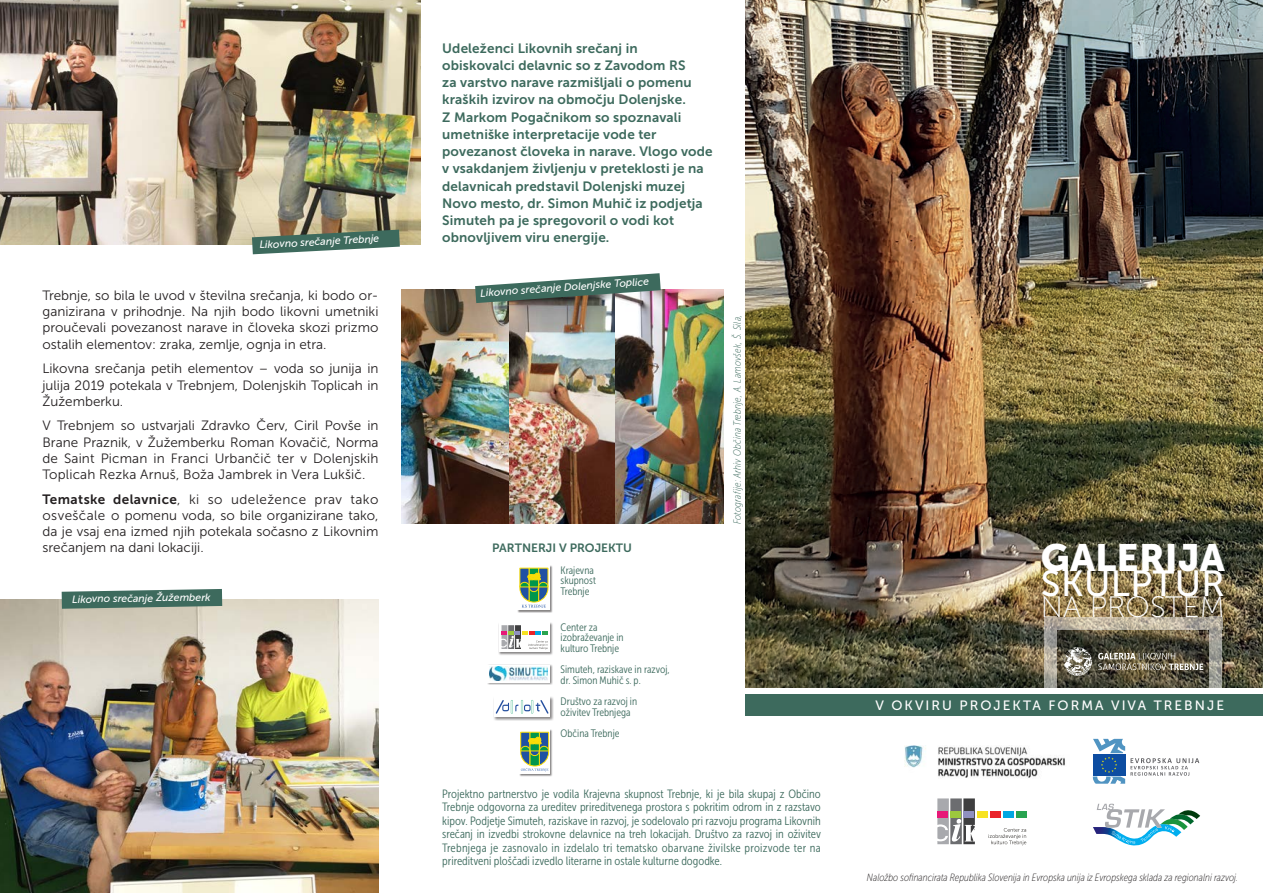
<style>
.page{position:relative;width:1263px;height:893px;background:#fff}
.page>*{position:absolute;margin:0;border:0;box-sizing:border-box;transform-origin:0 0}
.t1{font:37.8px "Museo Sans 900";letter-spacing:.005em;color:#fff}
.t2{font:36.3px "Museo Sans 500";letter-spacing:.01em;color:#fff}
.t3{font:29.55px "Museo Sans 100";color:#fff}
.t4{font:13.5px/16.2px "Museo Sans 300";color:#231f20;text-align:justify}
.t5{font:13.5px/17.2px "Museo Sans 700";letter-spacing:.01em;color:#3d6a5d}
.t6{font:13.5px "Museo Sans 500";letter-spacing:.15em;color:#fff}
.t7{font:12px/13.5px "Museo Sans Cond 300";color:#3d6a5d;text-align:justify}
.t8{font:12px "Museo Sans 700";color:#3d6a5d}
.t9{font:10.8px/10.8px "Museo Sans Cond 300";color:#3d6a5d}
.t10{font:italic 10.5px "Museo Sans Cond 100";color:#231f20}
.t11{font:italic 10.5px "Museo Sans 500";color:#fff}
.t12{font:italic 10.5px "Museo Sans Cond 100";letter-spacing:.02em;color:#3d6a5d}
.s1{font-family:"Museo Sans 700"}
</style>
<div class="page">
<img style="left:745px;top:0;width:518px;height:688px">
<svg style="left:1057px;top:629px;width:152px;height:59px;background:#4d4837"></svg>
<svg style="left:1057px;top:617px;width:152px;height:12px;background:#c0b6a3"></svg>
<svg style="left:1044px;top:617px;width:13px;height:71px"></svg>
<svg style="left:1209px;top:617px;width:13px;height:71px"></svg>
<div style="left:745px;top:694px;width:518px;height:21px;background:#3d6a5d"></div>
<svg style="left:937px;top:798px;width:38px;height:46px"></svg>
<div style="left:937px;top:811px;width:10px;height:6px;background:#e71878"></div>
<div style="left:950px;top:811px;width:10px;height:6px;background:#9cc83e"></div>
<div style="left:963px;top:811px;width:10px;height:6px;background:#8f90c0"></div>
<div style="left:977px;top:811px;width:10px;height:6px;background:#f7e323"></div>
<div style="left:990px;top:811px;width:10px;height:6px;background:#ea232a"></div>
<div style="left:1003px;top:811px;width:10px;height:6px;background:#00a7e2"></div>
<div style="left:1016px;top:811px;width:10px;height:6px;background:#28a450"></div>
<svg style="left:988px;top:828px;width:38px;height:17px"></svg>
<img style="left:402px;top:290px;width:322px;height:234px">
<img style="left:0;top:600px;width:378px;height:293px">
<svg style="left:62px;top:589px;width:160px;height:20px;background:#567b6f"></svg>
<img style="left:0;top:0;width:421px;height:244px">
<svg style="left:252px;top:230px;width:148px;height:24px;background:#6a8779"></svg>
<svg style="left:475px;top:273px;width:186px;height:30px"></svg>
<svg style="left:1063px;top:647px;width:29px;height:29px"></svg>
<svg style="left:1098px;top:653px;width:105px;height:17px;background:#7f7867"></svg>
<div style="left:517px;top:565px;width:36px;height:48px;background:#231f20;opacity:.54"></div>
<svg style="left:518px;top:566px;width:32px;height:44px"></svg>
<svg style="left:519px;top:568px;width:29px;height:40px"></svg>
<div style="left:519px;top:729px;width:33px;height:47px;background:#949292"></div>
<svg style="left:519px;top:729px;width:31px;height:45px"></svg>
<svg style="left:520px;top:732px;width:29px;height:39px"></svg>
<div style="left:498px;top:622px;width:56px;height:33px;background:#231f20;opacity:.54"></div>
<div style="left:499px;top:622px;width:51px;height:30px;background:#fff"></div>
<svg style="left:501px;top:625px;width:47px;height:24px"></svg>
<div style="left:494px;top:696px;width:60px;height:25px;background:#231f20;opacity:.54"></div>
<div style="left:494px;top:697px;width:56px;height:20px;background:#fff"></div>
<svg style="left:496px;top:700px;width:52px;height:14px"></svg>
<div style="left:487px;top:665px;width:66px;height:20px;background:#231f20;opacity:.54"></div>
<svg style="left:488px;top:665px;width:62px;height:17px"></svg>
<img style="left:490px;top:666px;width:58px;height:15px">
<svg style="left:1093px;top:804px;width:107px;height:42px"></svg>
<svg style="left:1093px;top:739px;width:106px;height:45px"></svg>
<img style="left:905px;top:745px;width:160px;height:33px">
<p class="t11" style="left:259px;top:239px;width:121px;rotate:-3deg">Likovno srečanje Trebnje</p>
<p class="t4" style="left:43px;top:287px;width:337px">Trebnje, so bila le uvod v številna srečanja, ki bodo or&shy;ganizirana v prihodnje. Na njih bodo likovni umetniki proučevali povezanost narave in človeka skozi prizmo ostalih elementov: zraka, zemlje, ognja in etra.</p>
<p class="t4" style="left:43px;top:361px;width:337px">Likovna srečanja petih elementov – voda so junija in julija 2019 potekala v Trebnjem, Dolenjskih Toplicah in Žužemberku.</p>
<p class="t4" style="left:43px;top:418px;width:337px">V Trebnjem so ustvarjali Zdravko Červ, Ciril Povše in Brane Praznik, v Žužemberku Roman Kovačič, Norma de Saint Picman in Franci Urbančič ter v Dolenjskih Toplicah Rezka Arnuš, Boža Jambrek in Vera Lukšič.</p>
<p class="t4" style="left:43px;top:491px;width:337px"><span class="s1">Tematske delavnice</span>, ki so udeležence prav tako osveščale o pomenu voda, so bile organizirane tako, da je vsaj ena izmed njih potekala sočasno z Likovnim srečanjem na dani lokaciji.</p>
<p class="t11" style="left:72px;top:593px;width:140px;rotate:-1deg">Likovno srečanje Žužemberk</p>
<p class="t5" style="left:442px;top:39px;width:272px">Udeleženci Likovnih srečanj in obiskovalci delavnic so z Zavodom RS<br>za varstvo narave razmišljali o pomenu kraških izvirov na območju Dolenjske.<br>Z Markom Pogačnikom so spoznavali umetniške interpretacije vode ter povezanost človeka in narave. Vlogo vode v vsakdanjem življenju v preteklosti je na delavnicah predstavil Dolenjski muzej Novo mesto, dr. Simon Muhič iz podjetja Simuteh pa je spregovoril o vodi kot obnovljivem viru energije.</p>
<p class="t11" style="left:480px;top:287px;width:171px;rotate:-4deg">Likovno srečanje Dolenjske Toplice</p>
<p class="t8" style="left:492px;top:541px;width:141px">PARTNERJI V PROJEKTU</p>
<p class="t9" style="left:561px;top:565px;width:37px">Krajevna skupnost<br>Trebnje</p>
<p class="t9" style="left:561px;top:622px;width:65px">Center za izobraževanje in kulturo Trebnje</p>
<p class="t9" style="left:561px;top:664px;width:111px">Simuteh, raziskave in razvoj, dr. Simon Muhič s. p.</p>
<p class="t9" style="left:561px;top:696px;width:78px">Društvo za razvoj in oživitev Trebnjega</p>
<p class="t9" style="left:561px;top:728px;width:60px">Občina Trebnje</p>
<p class="t12" style="left:732px;top:524px;width:211px;rotate:-90deg">Fotografije: Arhiv Občina Trebnje, A. Lamovšek, Š. Sila,</p>
<p class="t7" style="left:442px;top:787px;width:380px">Projektno partnerstvo je vodila Krajevna skupnost Trebnje, ki je bila skupaj z Občino Trebnje odgovorna za ureditev prireditvenega prostora s pokritim odrom in z razstavo kipov. Podjetje Simuteh, raziskave in razvoj, je sodelovalo pri razvoju programa Likovnih srečanj in izvedbi strokovne delavnice na treh lokacijah. Društvo za razvoj in oživitev Trebnjega je zasnovalo in izdelalo tri tematsko obarvane živilske proizvode ter na prireditveni ploščadi izvedlo literarne in ostale kulturne dogodke.</p>
<p class="t1" style="left:1041px;top:536px;width:185px">GALERIJA</p>
<p class="t2" style="left:1041px;top:564px;width:185px">SKULPTUR</p>
<p class="t3" style="left:1041px;top:591px;width:185px">NA PROSTEM</p>
<p class="t6" style="left:875px;top:698px;width:350px">V OKVIRU PROJEKTA FORMA VIVA TREBNJE</p>
<p class="t10" style="left:867px;top:871px;width:372px">Naložbo sofinancirata Republika Slovenija in Evropska unija iz Evropskega sklada za regionalni razvoj.</p>
</div>
